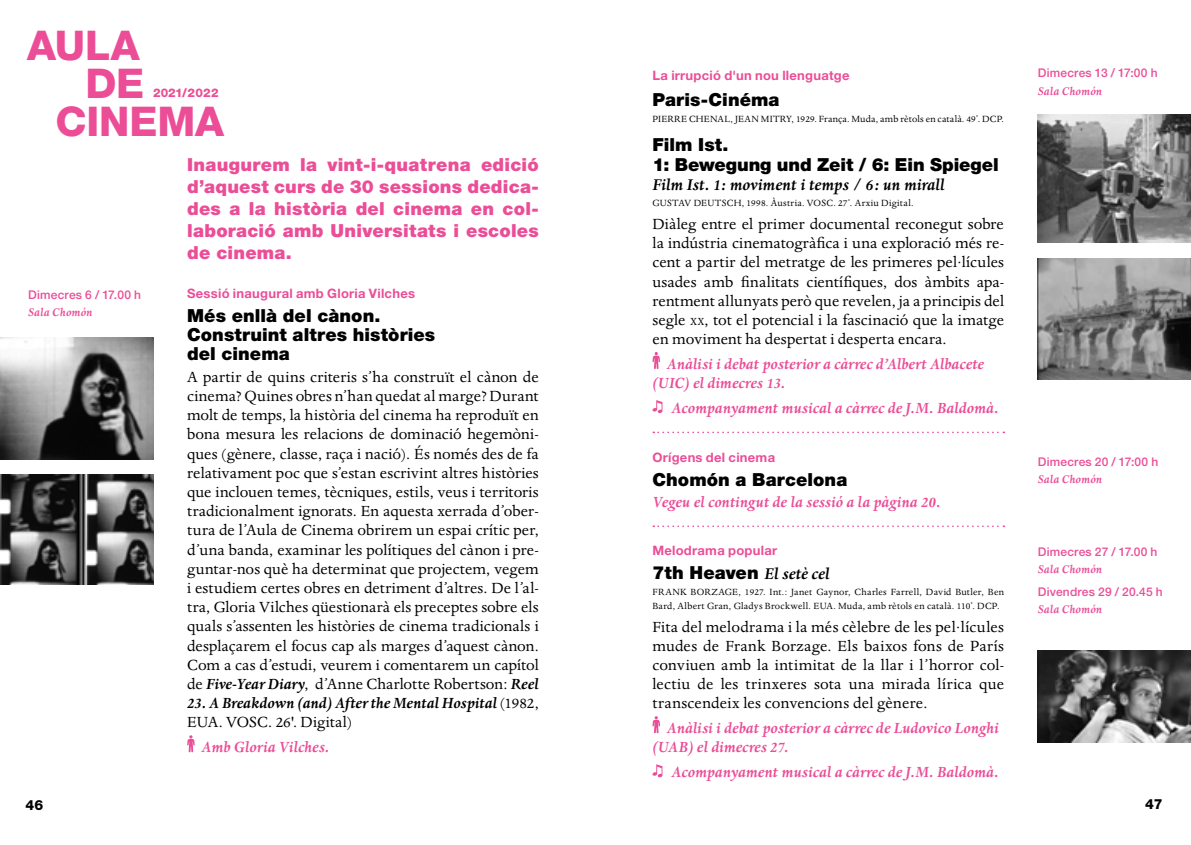
<style>
.page{position:relative;width:1191px;height:845px;background:#fff}
.page>*{position:absolute;margin:0;border:0;box-sizing:border-box;transform-origin:0 0}
.t1{font:800 41px "Helvetica Neue LT";letter-spacing:-.005em;color:#eb4d97}
.t2{font:900 18px/19.2px "Helvetica Neue LT";letter-spacing:.005em;color:#000}
.t3{font:900 18px/22px "Helvetica Neue LT";letter-spacing:.015em;color:#eb4d97;text-align:justify}
.t4{font:italic 700 18px "Dante";letter-spacing:-.005em;color:#000}
.t5{font:17px/19.2px "Dante";letter-spacing:.005em;color:#000;text-align:justify}
.t6{font:italic 700 17px/19.2px "Dante";color:#eb4d97}
.t7{font:italic 700 17px/19.2px "Dante";color:#000}
.t8{font:800 14px "Helvetica Neue LT";color:#000}
.t9{font:700 13px "Helvetica Neue LT";letter-spacing:.02em;color:#eb4d97}
.t10{font:italic 700 12.8px "Dante";letter-spacing:.01em;color:#eb4d97}
.t11{font:500 12px "Helvetica Neue LT";letter-spacing:.015em;color:#eb4d97}
.t12{font:800 12px "Helvetica Neue LT";letter-spacing:.02em;color:#eb4d97}
.t13{font:10.4px/13.6px "Dante";letter-spacing:.02em;color:#000}
.s1{font-weight:700;font-style:italic}
.s2{font-weight:400;font-style:normal}
.s3{font-size:11.8px}
.s4{font-family:"Dante";font-weight:700;font-style:italic}
</style>
<div class="page">
<svg style="left:187px;top:735px;width:8px;height:17px"></svg>
<svg style="left:653px;top:431px;width:351px;height:2px"></svg>
<svg style="left:653px;top:525px;width:351px;height:2px"></svg>
<svg style="left:652px;top:352px;width:8px;height:17px"></svg>
<svg style="left:652px;top:400px;width:10px;height:13px"></svg>
<svg style="left:652px;top:716px;width:8px;height:17px"></svg>
<svg style="left:652px;top:764px;width:10px;height:13px"></svg>
<img style="left:1037px;top:115px;width:154px;height:127px">
<img style="left:1037px;top:258px;width:154px;height:122px">
<img style="left:1037px;top:650px;width:154px;height:93px">
<img style="left:1px;top:338px;width:152px;height:121px">
<img style="left:0;top:475px;width:153px;height:109px">
<h1 class="t1" style="left:27px;top:21px;width:109px">AULA</h1>
<h1 class="t1" style="left:85px;top:59px;width:60px">DE</h1>
<h1 class="t1" style="left:56px;top:97px;width:166px">CINEMA</h1>
<p class="t3" style="left:187px;top:154px;width:353px">Inaugurem la vint-i-quatrena edició d’aquest curs de 30 sessions dedica&shy;des a la història del cinema en col· laboració amb Universitats i escoles de cinema.</p>
<p class="t9" style="left:187px;top:285px;width:229px">Sessió inaugural amb Gloria Vilches</p>
<p class="t2" style="left:187px;top:306px;width:249px">Més enllà del cànon.<br>Construint altres històries del cinema</p>
<p class="t5" style="left:187px;top:367px;width:353px">A partir de quins criteris s’ha construït el cànon de cinema? Quines obres n’han quedat al marge? Durant molt de temps, la història del cinema ha reproduït en bona mesura les relacions de dominació hegemòni&shy;ques (gènere, classe, raça i nació). És només des de fa relativament poc que s’estan escrivint altres històries que inclouen temes, tècniques, estils, veus i territoris tradicionalment ignorats. En aquesta xerrada d’ober&shy;tura de l’Aula de Cinema obrirem un espai crític per, d’una banda, examinar les polítiques del cànon i pre&shy;guntar-nos què ha determinat que projectem, vegem i estudiem certes obres en detriment d’altres. De l’al&shy;tra, Gloria Vilches qüestionarà els preceptes sobre els quals s’assenten les històries de cinema tradicionals i desplaçarem el focus cap als marges d’aquest cànon.<br>Com a cas d’estudi, veurem i comentarem un capítol de <span class="s1">Five-Year Diary</span>, d’Anne Charlotte Robertson: <span class="s1">Reel</span></p>
<p class="t7" style="left:187px;top:693px;width:353px">23. A Breakdown (and) After the Mental Hospital <span class="s2">(1982,<br>EUA. VOSC. 26'. Digital)</span></p>
<p class="t6" style="left:202px;top:738px;width:129px">Amb Gloria Vilches.</p>
<p class="t12" style="left:153px;top:86px;width:67px">2021/2022</p>
<p class="t11" style="left:28px;top:287px;width:114px">Dimecres 6 / 17.00 h</p>
<p class="t10" style="left:28px;top:305px;width:66px">Sala Chomón</p>
<p class="t9" style="left:652px;top:67px;width:198px">La irrupció d'un nou llenguatge</p>
<p class="t2" style="left:652px;top:90px;width:129px">Paris-Cinéma</p>
<p class="t13" style="left:652px;top:112px;width:353px">PIERRE CHENAL, JEAN MITRY, 1929. França. Muda, amb rètols en català. 49’. DCP.</p>
<p class="t2" style="left:652px;top:135px;width:348px;line-height:20px">Film Ist.<br>1: Bewegung und Zeit / 6: Ein Spiegel</p>
<p class="t4" style="left:652px;top:175px;width:294px">Film Ist. 1: moviment i temps / 6: un mirall</p>
<p class="t13" style="left:652px;top:197px;width:15px">Gustav</p>
<p class="t13" style="left:693px;top:197px;width:16px">Deutsch</p>
<p class="t13" style="left:742px;top:197px;width:173px">, 1998. Àustria. VOSC. 27’. Arxiu Digital.</p>
<p class="t5" style="left:652px;top:215px;width:353px">Diàleg entre el primer documental reconegut sobre la indústria cinematogràfica i una exploració més re&shy;cent a partir del metratge de les primeres pel·lícules usades amb finalitats científiques, dos àmbits apa&shy;rentment allunyats però que revelen, ja a principis del segle <span class="s3">xx</span>, tot el potencial i la fascinació que la imatge en moviment ha despertat i desperta encara.</p>
<p class="t6" style="left:652px;top:355px;width:333px;text-indent:14px">Anàlisi i debat posterior a càrrec d’Albert Albacete (UIC) el dimecres 13.</p>
<p class="t6" style="left:671px;top:399px;width:329px">Acompanyament musical a càrrec de J.M. Baldomà.</p>
<p class="t9" style="left:652px;top:449px;width:124px">Orígens del cinema</p>
<p class="t2" style="left:652px;top:469px;width:196px">Chomón a Barcelona</p>
<p class="t6" style="left:652px;top:492px;width:290px">Vegeu el contingut de la sessió a la pàgina 20.</p>
<p class="t9" style="left:652px;top:543px;width:126px">Melodrama popular</p>
<p class="t2" style="left:652px;top:563px;width:179px">7th Heaven <span class="s4">El setè cel</span></p>
<p class="t13" style="left:652px;top:586px;width:353px">FRANK BORZAGE, 1927. Int.: Janet Gaynor, Charles Farrell, David Butler, Ben<br>Bard, Albert Gran, Gladys Brockwell. EUA. Muda, amb rètols en català. 110’. DCP.</p>
<p class="t5" style="left:652px;top:617px;width:353px">Fita del melodrama i la més cèlebre de les pel·lícules mudes de Frank Borzage. Els baixos fons de París conviuen amb la intimitat de la llar i l’horror col· lectiu de les trinxeres sota una mirada lírica que transcendeix les convencions del gènere.</p>
<p class="t6" style="left:652px;top:719px;width:348px;text-indent:14px">Anàlisi i debat posterior a càrrec de Ludovico Longhi (UAB) el dimecres 27.</p>
<p class="t6" style="left:671px;top:763px;width:329px">Acompanyament musical a càrrec de J.M. Baldomà.</p>
<p class="t11" style="left:1037px;top:66px;width:121px">Dimecres 13 / 17:00 h</p>
<p class="t10" style="left:1037px;top:84px;width:66px">Sala Chomón</p>
<p class="t11" style="left:1037px;top:454px;width:122px">Dimecres 20 / 17:00 h</p>
<p class="t10" style="left:1037px;top:472px;width:66px">Sala Chomón</p>
<p class="t11" style="left:1037px;top:544px;width:121px">Dimecres 27 / 17.00 h</p>
<p class="t10" style="left:1037px;top:562px;width:66px">Sala Chomón</p>
<p class="t11" style="left:1037px;top:584px;width:126px">Divendres 29 / 20.45 h</p>
<p class="t10" style="left:1037px;top:602px;width:66px">Sala Chomón</p>
<p class="t8" style="left:26px;top:796px;width:19px">46</p>
<p class="t8" style="left:1145px;top:795px;width:19px">47</p>
</div>
